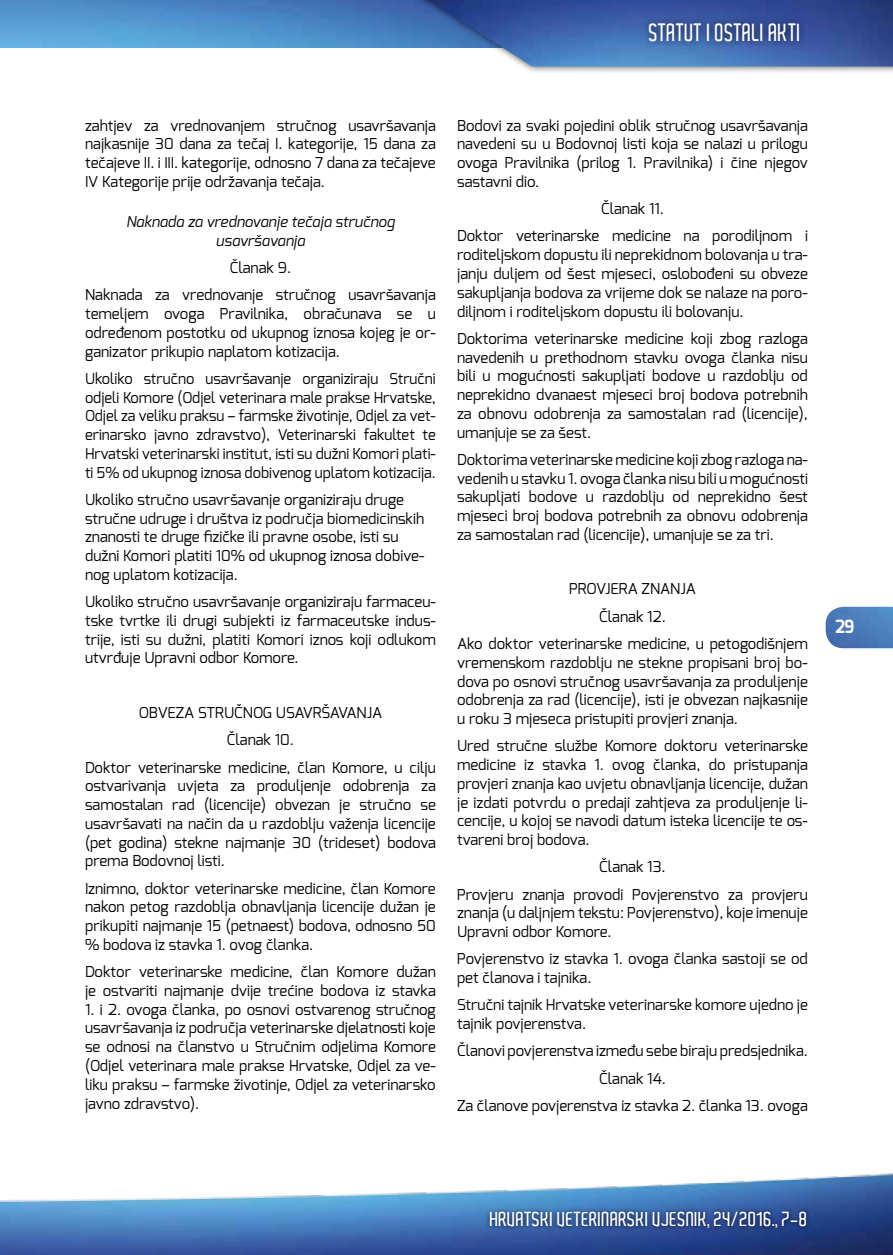
<style>
.page{position:relative;width:893px;height:1255px;background:#fff}
.page>*{position:absolute;margin:0;border:0;box-sizing:border-box;transform-origin:0 0}
.t1{font:600 24px "Aldo";color:#fff;scale:.9 1}
.t2{font:600 19.5px "Aldo";color:#fff}
.t3{font:700 18.15px "Exo";color:#fff;scale:.9 1}
.t4{font:15px/18.8px "Exo";color:#000;text-align:justify}
.t5{font:italic 15px/18.8px "Exo";color:#000;text-align:center}
</style>
<div class="page">
<img style="left:0;top:0;width:388px;height:47px">
<div style="left:388px;top:0;width:505px;height:75px;background:#000;opacity:.75"></div>
<img style="left:395px;top:0;width:498px;height:66px">
<img style="left:0;top:1173px;width:893px;height:81px">
<img style="left:826px;top:606px;width:67px;height:42px">
<div style="left:486px;top:1207px;width:325px;height:25px;background:#000;opacity:.75"></div>
<div style="left:641px;top:16px;width:166px;height:33px;background:#000;opacity:.75"></div>
<h1 class="t1" style="left:649px;top:19px;width:170px">STATUT I OSTALI AKTI</h1>
<p class="t4" style="left:85px;top:116px;width:352px">zahtjev za vrednovanjem stručnog usavršavanja najkasnije 30 dana za tečaj I. kategorije, 15 dana za tečajeve II. i III. kategorije, odnosno 7 dana za tečajeve IV Kategorije prije održavanja tečaja.</p>
<p class="t5" style="left:126px;top:212px;width:270px">Naknada za vrednovanje tečaja stručnog usavršavanja</p>
<p class="t4" style="left:85px;top:254px;width:352px;line-height:27.3px;text-align:center">Članak 9.<br>Naknada za vrednovanje stručnog usavršavanja</p>
<p class="t4" style="left:85px;top:304px;width:352px">temeljem ovoga Pravilnika, obračunava se u određenom postotku od ukupnog iznosa kojeg je or&shy;ganizator prikupio naplatom kotizacija.</p>
<p class="t4" style="left:85px;top:369px;width:352px">Ukoliko stručno usavršavanje organiziraju Stručni odjeli Komore (Odjel veterinara male prakse Hrvatske, Odjel za veliku praksu – farmske životinje, Odjel za vet&shy;erinarsko javno zdravstvo), Veterinarski fakultet te Hrvatski veterinarski institut, isti su dužni Komori plati&shy;ti 5% od ukupnog iznosa dobivenog uplatom kotizacija.</p>
<p class="t4" style="left:85px;top:490px;width:341px;text-align:left">Ukoliko stručno usavršavanje organiziraju druge stručne udruge i društva iz područja biomedicinskih znanosti te druge fizičke ili pravne osobe, isti su dužni Komori platiti 10% od ukupnog iznosa dobive&shy;nog uplatom kotizacija.</p>
<p class="t4" style="left:85px;top:592px;width:352px">Ukoliko stručno usavršavanje organiziraju farmaceu&shy;tske tvrtke ili drugi subjekti iz farmaceutske indus&shy;trije, isti su dužni, platiti Komori iznos koji odlukom utvrđuje Upravni odbor Komore.</p>
<p class="t4" style="left:85px;top:699px;width:352px;line-height:27.3px;text-align:center">OBVEZA STRUČNOG USAVRŠAVANJA<br>Članak 10.<br>Doktor veterinarske medicine, član Komore, u cilju</p>
<p class="t4" style="left:85px;top:776px;width:352px">ostvarivanja uvjeta za produljenje odobrenja za samostalan rad (licencije) obvezan je stručno se usavršavati na način da u razdoblju važenja licencije (pet godina) stekne najmanje 30 (trideset) bodova prema Bodovnoj listi.</p>
<p class="t4" style="left:85px;top:878px;width:352px">Iznimno, doktor veterinarske medicine, član Komore nakon petog razdoblja obnavljanja licencije dužan je prikupiti najmanje 15 (petnaest) bodova, odnosno 50 % bodova iz stavka 1. ovog članka.</p>
<p class="t4" style="left:85px;top:962px;width:352px">Doktor veterinarske medicine, član Komore dužan je ostvariti najmanje dvije trećine bodova iz stavka</p>
<p class="t4" style="left:85px;top:999px;width:352px">1. i 2. ovoga članka, po osnovi ostvarenog stručnog usavršavanja iz područja veterinarske djelatnosti koje se odnosi na članstvo u Stručnim odjelima Komore (Odjel veterinara male prakse Hrvatske, Odjel za ve&shy;liku praksu – farmske životinje, Odjel za veterinarsko javno zdravstvo).</p>
<p class="t4" style="left:457px;top:116px;width:352px">Bodovi za svaki pojedini oblik stručnog usavršavanja navedeni su u Bodovnoj listi koja se nalazi u prilogu ovoga Pravilnika (prilog 1. Pravilnika) i čine njegov sastavni dio.</p>
<p class="t4" style="left:457px;top:195px;width:352px;line-height:27.3px;text-align:center">Članak 11.<br>Doktor veterinarske medicine na porodiljnom i</p>
<p class="t4" style="left:457px;top:245px;width:352px">roditeljskom dopustu ili neprekidnom bolovanja u tra&shy;janju duljem od šest mjeseci, oslobođeni su obveze sakupljanja bodova za vrijeme dok se nalaze na poro&shy;diljnom i roditeljskom dopustu ili bolovanju.</p>
<p class="t4" style="left:457px;top:329px;width:352px">Doktorima veterinarske medicine koji zbog razloga navedenih u prethodnom stavku ovoga članka nisu bili u mogućnosti sakupljati bodove u razdoblju od neprekidno dvanaest mjeseci broj bodova potrebnih za obnovu odobrenja za samostalan rad (licencije), umanjuje se za šest.</p>
<p class="t4" style="left:457px;top:450px;width:352px">Doktorima veterinarske medicine koji zbog razloga na&shy;vedenih u stavku 1. ovoga članka nisu bili u mogućnosti sakupljati bodove u razdoblju od neprekidno šest mjeseci broj bodova potrebnih za obnovu odobrenja za samostalan rad (licencije), umanjuje se za tri.</p>
<p class="t4" style="left:457px;top:575px;width:352px;line-height:27.3px;text-align:center">PROVJERA ZNANJA<br>Članak 12.<br>Ako doktor veterinarske medicine, u petogodišnjem</p>
<p class="t4" style="left:457px;top:653px;width:352px">vremenskom razdoblju ne stekne propisani broj bo&shy;dova po osnovi stručnog usavršavanja za produljenje odobrenja za rad (licencije), isti je obvezan najkasnije u roku 3 mjeseca pristupiti provjeri znanja.</p>
<p class="t4" style="left:457px;top:736px;width:352px">Ured stručne službe Komore doktoru veterinarske medicine iz stavka 1. ovog članka, do pristupanja provjeri znanja kao uvjetu obnavljanja licencije, dužan je izdati potvrdu o predaji zahtjeva za produljenje li&shy;cencije, u kojoj se navodi datum isteka licencije te os&shy;tvareni broj bodova.</p>
<p class="t4" style="left:457px;top:853px;width:352px;line-height:27.3px;text-align:center">Članak 13.<br>Provjeru znanja provodi Povjerenstvo za provjeru</p>
<p class="t4" style="left:457px;top:903px;width:352px">znanja (u daljnjem tekstu: Povjerenstvo), koje imenuje<br>Upravni odbor Komore.</p>
<p class="t4" style="left:457px;top:949px;width:352px">Povjerenstvo iz stavka 1. ovoga članka sastoji se od pet članova i tajnika.</p>
<p class="t4" style="left:457px;top:995px;width:352px">Stručni tajnik Hrvatske veterinarske komore ujedno je tajnik povjerenstva.</p>
<p class="t4" style="left:457px;top:1037px;width:352px;line-height:27.3px;text-align:center">Članovi povjerenstva između sebe biraju predsjednika.<br>Članak 14.<br>Za članove povjerenstva iz stavka 2. članka 13. ovoga</p>
<p class="t3" style="left:835px;top:614px;width:23px">29</p>
<h2 class="t2" style="left:490px;top:1207px;width:319px">HRVATSKI VETERINARSKI VJESNIK, 24/2016., 7-8</h2>
</div>
